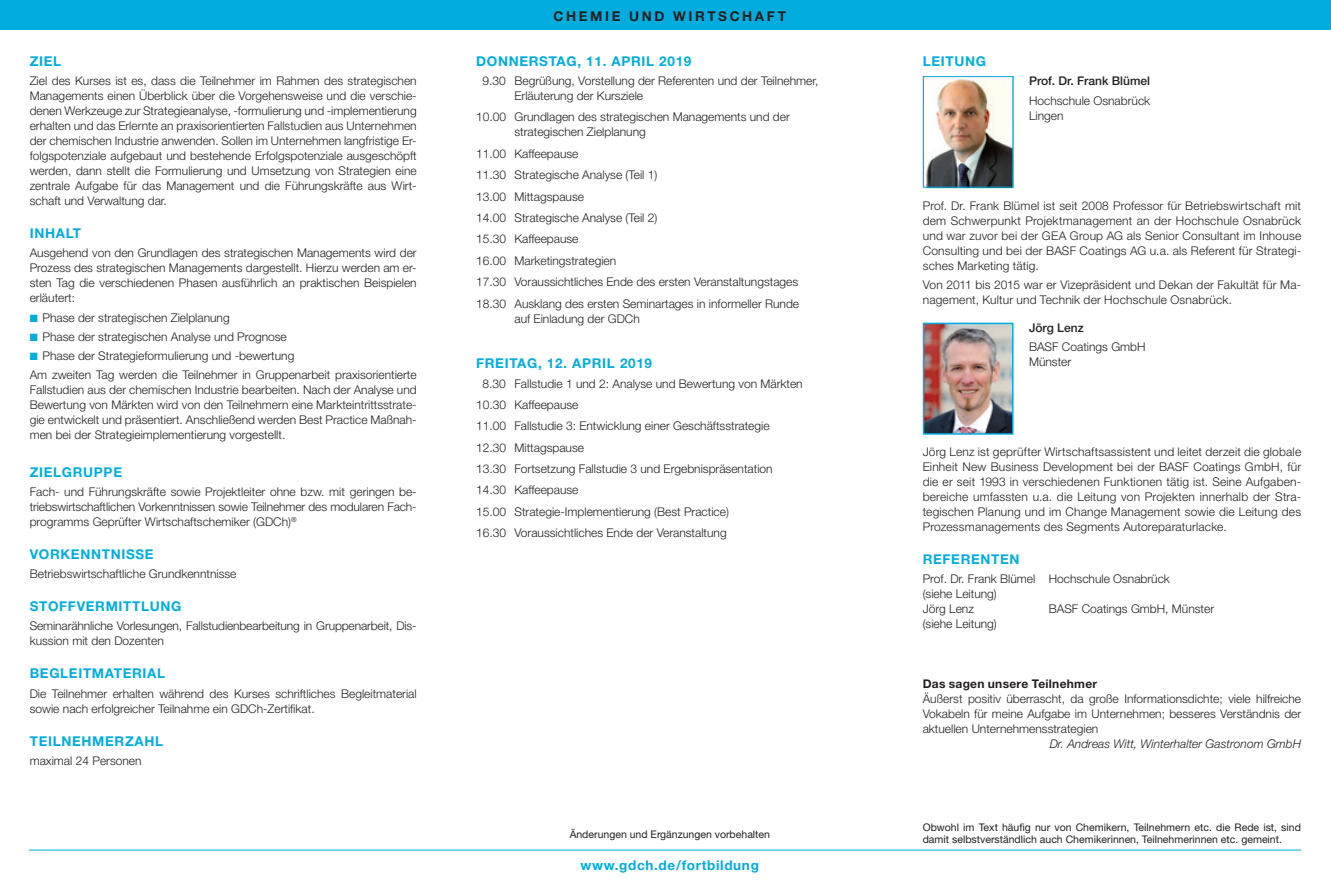
<style>
.page{position:relative;width:1331px;height:893px;background:#fff}
.page>*{position:absolute;margin:0;border:0;box-sizing:border-box;transform-origin:0 0}
.t1{font:700 13.5px "Helvetica Neue";letter-spacing:.05em;color:#00acdd}
.t2{font:700 13.5px "Helvetica Neue";letter-spacing:.195em;color:#231f20}
.t3{font:300 12px/15px "Helvetica Neue";color:#231f20}
.t4{font:italic 300 12px "Helvetica Neue";color:#231f20}
.t5{font:500 12px "Helvetica Neue";color:#231f20}
.t6{font:700 12px "Helvetica Neue";letter-spacing:.025em;color:#231f20}
.t7{font:10.5px/12px "Helvetica Neue";color:#231f20}
.s1{color:#00acdd}
</style>
<div class="page">
<hr style="left:29px;top:850px;width:1272px;height:1px;background:#00acdd">
<div style="left:0;top:0;width:1331px;height:30px;background:#00acdd"></div>
<img style="left:926px;top:326px;width:84px;height:106px">
<div style="left:923px;top:323px;width:90px;height:112px;border:2px solid #00acdd"></div>
<img style="left:926px;top:78px;width:85px;height:108px">
<div style="left:923px;top:76px;width:90px;height:112px;border:1px solid #00acdd"></div>
<p class="t1" style="left:30px;top:53px;width:33px">ZIEL</p>
<p class="t3" style="left:30px;top:73px;width:388px;text-align:justify">Ziel des Kurses ist es, dass die Teilnehmer im Rahmen des strategischen Managements einen Überblick über die Vorgehensweise und die verschie&shy;denen Werkzeuge zur Strategieanalyse, -formulierung und -implementierung erhalten und das Erlernte an praxisorientierten Fallstudien aus Unternehmen der chemischen Industrie anwenden. Sollen im Unternehmen langfristige Er&shy;folgspotenziale aufgebaut und bestehende Erfolgspotenziale ausgeschöpft werden, dann stellt die Formulierung und Umsetzung von Strategien eine zentrale Aufgabe für das Management und die Führungskräfte aus Wirt&shy;schaft und Verwaltung dar.</p>
<p class="t1" style="left:30px;top:225px;width:53px">INHALT</p>
<p class="t3" style="left:30px;top:245px;width:388px;text-align:justify">Ausgehend von den Grundlagen des strategischen Managements wird der Prozess des strategischen Managements dargestellt. Hierzu werden am er&shy;sten Tag die verschiedenen Phasen ausführlich an praktischen Beispielen erläutert:</p>
<p class="t3" style="left:30px;top:310px;width:201px"><span class="s1">■</span> Phase der strategischen Zielplanung</p>
<p class="t3" style="left:30px;top:329px;width:259px"><span class="s1">■</span> Phase der strategischen Analyse und Prognose</p>
<p class="t3" style="left:30px;top:346px;width:388px;line-height:19.2px"><span class="s1">■</span> Phase der Strategieformulierung und -bewertung<br>Am zweiten Tag werden die Teilnehmer in Gruppenarbeit praxisorientierte</p>
<p class="t3" style="left:30px;top:382px;width:388px;text-align:justify">Fallstudien aus der chemischen Industrie bearbeiten. Nach der Analyse und Bewertung von Märkten wird von den Teilnehmern eine Markteintrittsstrate&shy;gie entwickelt und präsentiert. Anschließend werden Best Practice Maßnah&shy;men bei der Strategieimplementierung vorgestellt.</p>
<p class="t1" style="left:30px;top:463px;width:94px">ZIELGRUPPE</p>
<p class="t3" style="left:30px;top:484px;width:388px">Fach- und Führungskräfte sowie Projektleiter ohne bzw. mit geringen be&shy;triebswirtschaftlichen Vorkenntnissen sowie Teilnehmer des modularen Fach&shy;programms Geprüfter Wirtschaftschemiker (GDCh)<sup>®</sup></p>
<p class="t1" style="left:30px;top:546px;width:125px">VORKENNTNISSE</p>
<p class="t3" style="left:30px;top:566px;width:208px">Betriebswirtschaftliche Grundkenntnisse</p>
<p class="t1" style="left:30px;top:598px;width:153px">STOFFVERMITTLUNG</p>
<p class="t3" style="left:30px;top:618px;width:387px">Seminarähnliche Vorlesungen, Fallstudienbearbeitung in Gruppenarbeit, Dis&shy;kussion mit den Dozenten</p>
<p class="t1" style="left:30px;top:665px;width:137px">BEGLEITMATERIAL</p>
<p class="t3" style="left:30px;top:686px;width:388px">Die Teilnehmer erhalten während des Kurses schriftliches Begleitmaterial sowie nach erfolgreicher Teilnahme ein GDCh-Zertifikat.</p>
<p class="t1" style="left:30px;top:732px;width:135px">TEILNEHMERZAHL</p>
<p class="t3" style="left:30px;top:753px;width:113px">maximal 24 Personen</p>
<p class="t2" style="left:553px;top:8px;width:234px">CHEMIE UND WIRTSCHAFT</p>
<p class="t1" style="left:476px;top:53px;width:217px">DONNERSTAG, 11. APRIL 2019</p>
<p class="t3" style="left:514px;top:73px;width:305px;text-indent:-32px">9.30 Begrüßung, Vorstellung der Referenten und der Teilnehmer,<br>Erläuterung der Kursziele</p>
<p class="t3" style="left:514px;top:109px;width:277px;text-indent:-38px">10.00 Grundlagen des strategischen Managements und der strategischen Zielplanung</p>
<p class="t3" style="left:476px;top:143px;width:324px;line-height:21.5px">11.00 Kaffeepause<br>11.30 Strategische Analyse (Teil 1)<br>13.00 Mittagspause<br>14.00 Strategische Analyse (Teil 2)<br>15.30 Kaffeepause<br>16.00 Marketingstrategien<br>17.30 Voraussichtliches Ende des ersten Veranstaltungstages 18.30 Ausklang des ersten Seminartages in informeller Runde</p>
<p class="t3" style="left:514px;top:310px;width:127px">auf Einladung der GDCh</p>
<p class="t1" style="left:476px;top:355px;width:177px">FREITAG, 12. APRIL 2019</p>
<p class="t3" style="left:476px;top:372px;width:328px;line-height:21.5px;text-indent:6px">8.30 Fallstudie 1 und 2: Analyse und Bewertung von Märkten 10.30 Kaffeepause<br>11.00 Fallstudie 3: Entwicklung einer Geschäftsstrategie<br>12.30 Mittagspause<br>13.30 Fortsetzung Fallstudie 3 und Ergebnispräsentation 14.30 Kaffeepause<br>15.00 Strategie-Implementierung (Best Practice)<br>16.30 Voraussichtliches Ende der Veranstaltung</p>
<p class="t1" style="left:923px;top:53px;width:65px">LEITUNG</p>
<p class="t5" style="left:1029px;top:74px;width:122px">Prof. Dr. Frank Blümel</p>
<p class="t3" style="left:1029px;top:93px;width:123px">Hochschule Osnabrück<br>Lingen</p>
<p class="t3" style="left:923px;top:198px;width:380px;text-align:justify">Prof. Dr. Frank Blümel ist seit 2008 Professor für Betriebswirtschaft mit dem Schwerpunkt Projektmanagement an der Hochschule Osnabrück und war zuvor bei der GEA Group AG als Senior Consultant im Inhouse Consulting und bei der BASF Coatings AG u.a. als Referent für Strategi&shy;sches Marketing tätig.</p>
<p class="t3" style="left:923px;top:277px;width:380px">Von 2011 bis 2015 war er Vizepräsident und Dekan der Fakultät für Ma&shy;nagement, Kultur und Technik der Hochschule Osnabrück.</p>
<p class="t5" style="left:1029px;top:321px;width:56px">Jörg Lenz</p>
<p class="t3" style="left:1029px;top:339px;width:118px">BASF Coatings GmbH<br>Münster</p>
<p class="t3" style="left:923px;top:444px;width:380px;text-align:justify">Jörg Lenz ist geprüfter Wirtschaftsassistent und leitet derzeit die globale Einheit New Business Development bei der BASF Coatings GmbH, für die er seit 1993 in verschiedenen Funktionen tätig ist. Seine Aufgaben&shy;bereiche umfassten u.a. die Leitung von Projekten innerhalb der Stra&shy;tegischen Planung und im Change Management sowie die Leitung des Prozessmanagements des Segments Autoreparaturlacke.</p>
<p class="t1" style="left:923px;top:551px;width:98px">REFERENTEN</p>
<p class="t3" style="left:923px;top:571px;width:249px">Prof. Dr. Frank Blümel Hochschule Osnabrück (siehe Leitung)<br>Jörg Lenz</p>
<p class="t3" style="left:1049px;top:601px;width:167px">BASF Coatings GmbH, Münster</p>
<p class="t3" style="left:923px;top:616px;width:76px">(siehe Leitung)</p>
<p class="t6" style="left:923px;top:677px;width:176px">Das sagen unsere Teilnehmer</p>
<p class="t3" style="left:923px;top:691px;width:380px;text-align:justify">Äußerst positiv überrascht, da große Informationsdichte; viele hilfreiche Vokabeln für meine Aufgabe im Unternehmen; besseres Verständnis der aktuellen Unternehmensstrategien</p>
<p class="t4" style="left:1050px;top:737px;width:253px">Dr. Andreas Witt, Winterhalter Gastronom GmbH</p>
<p class="t7" style="left:570px;top:828px;width:202px">Änderungen und Ergänzungen vorbehalten</p>
<p class="t7" style="left:923px;top:821px;width:380px">Obwohl im Text häufig nur von Chemikern, Teilnehmern etc. die Rede ist, sind damit selbstverständlich auch Chemikerinnen, Teilnehmerinnen etc. gemeint.</p>
<p class="t1" style="left:581px;top:856px;width:180px">www.gdch.de/fortbildung</p>
</div>
